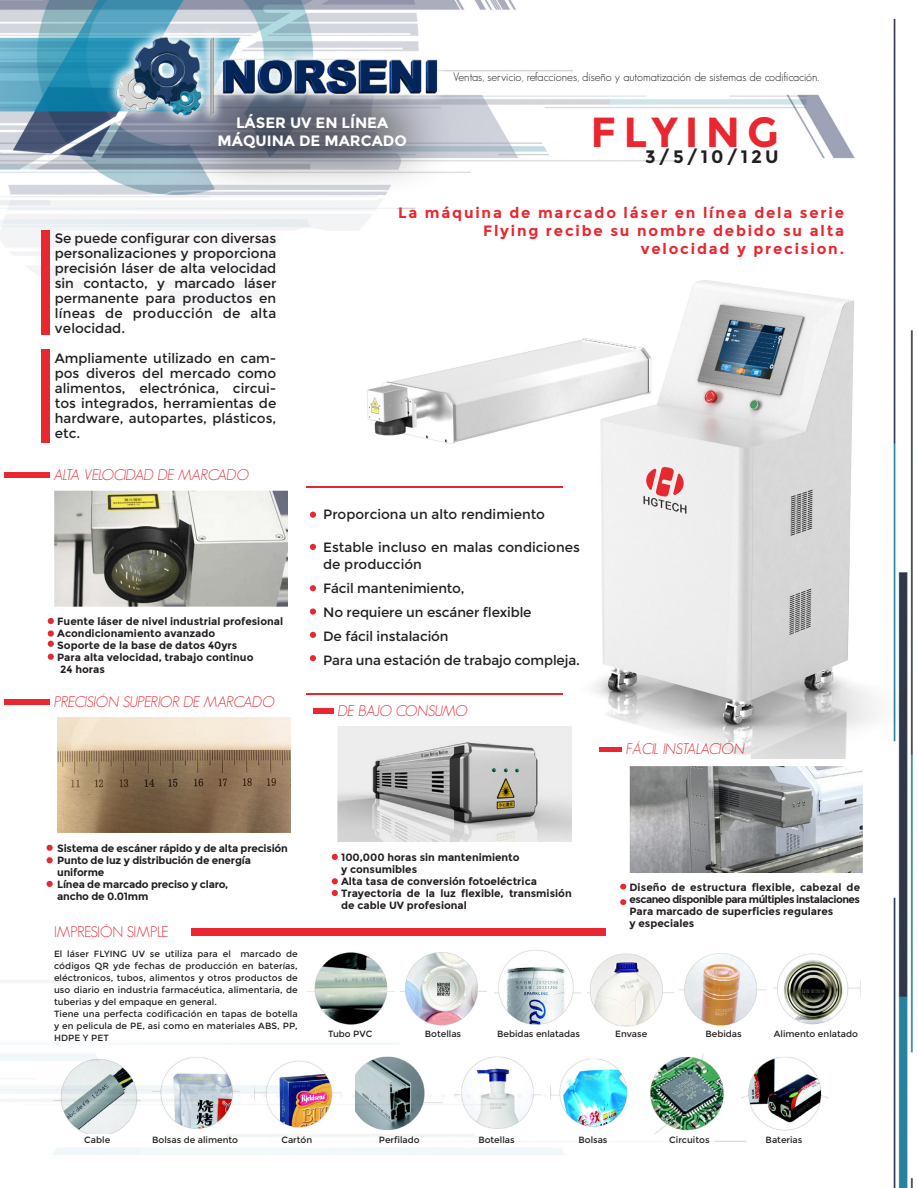
<style>
.page{position:relative;width:918px;height:1188px;background:#fff}
.page>*{position:absolute;margin:0;border:0;box-sizing:border-box;transform-origin:0 0}
.t1{font:700 42px "Montserrat";letter-spacing:.17em;color:#e92730}
.t2{font:700 18px "Montserrat";color:#231f20}
.t3{font:700 15px "Montserrat";letter-spacing:.12em;color:#e92730}
.t4{font:italic 300 15px "Geosans";letter-spacing:-.045em;color:#e92730}
.t5{font:700 15px "Montserrat";color:#fff}
.t6{font:300 15px "Geosans";color:#e92730}
.t7{font:13.5px/15px "Montserrat";color:#231f20;text-align:justify}
.t8{font:300 12px "Geosans";color:#231f20}
.t9{font:700 10.5px/12px "Montserrat";color:#231f20}
.t10{font:700 10.5px "Montserrat";letter-spacing:-.02em;color:#231f20}
.t11{font:700 10.5px/12px "Montserrat";letter-spacing:-.05em;color:#231f20}
.t12{font:9px/12px "Montserrat";color:#231f20;text-align:justify}
</style>
<div class="page">
<img style="left:0;top:0;width:913px;height:1188px">
<div style="left:170px;top:64px;width:284px;height:133px;background:#231f20;opacity:.75"></div>
<img style="left:338px;top:758px;width:234px;height:83px">
<img style="left:53px;top:490px;width:234px;height:117px">
<img style="left:630px;top:767px;width:234px;height:106px">
<img style="left:58px;top:717px;width:233px;height:116px">
<div style="left:4px;top:473px;width:46px;height:5px;background:#e92730"></div>
<hr style="left:306px;top:693px;width:257px;height:1px;background:#e92730">
<hr style="left:306px;top:487px;width:257px;height:1px;background:#e92730">
<div style="left:4px;top:700px;width:46px;height:5px;background:#e92730"></div>
<div style="left:313px;top:709px;width:20px;height:5px;background:#e92730"></div>
<svg style="left:48px;top:618px;width:6px;height:6px"></svg>
<svg style="left:310px;top:512px;width:6px;height:6px"></svg>
<svg style="left:310px;top:544px;width:6px;height:6px"></svg>
<svg style="left:310px;top:585px;width:6px;height:6px"></svg>
<div style="left:310px;top:608px;width:6px;height:7px;background:#e92730;border-radius:50%"></div>
<svg style="left:310px;top:632px;width:6px;height:6px"></svg>
<svg style="left:310px;top:655px;width:6px;height:6px"></svg>
<svg style="left:47px;top:845px;width:6px;height:6px"></svg>
<svg style="left:332px;top:854px;width:6px;height:6px"></svg>
<svg style="left:620px;top:884px;width:6px;height:6px"></svg>
<div style="left:48px;top:630px;width:6px;height:7px;background:#e92730;border-radius:50%"></div>
<svg style="left:47px;top:857px;width:6px;height:6px"></svg>
<svg style="left:332px;top:878px;width:6px;height:6px"></svg>
<svg style="left:620px;top:899px;width:6px;height:6px"></svg>
<svg style="left:48px;top:641px;width:6px;height:6px"></svg>
<svg style="left:47px;top:881px;width:6px;height:6px"></svg>
<svg style="left:332px;top:890px;width:6px;height:6px"></svg>
<svg style="left:48px;top:654px;width:6px;height:6px"></svg>
<div style="left:0;top:195px;width:397px;height:122px;background:#fff"></div>
<div style="left:42px;top:230px;width:8px;height:105px;background:#e92730"></div>
<div style="left:42px;top:349px;width:8px;height:94px;background:#e92730"></div>
<img style="left:319px;top:256px;width:588px;height:502px">
<div style="left:0;top:965px;width:714px;height:223px;background:#fff"></div>
<div style="left:191px;top:928px;width:415px;height:8px;background:#e92730"></div>
<img style="left:308px;top:949px;width:86px;height:76px">
<img style="left:255px;top:1060px;width:86px;height:68px">
<img style="left:153px;top:1057px;width:86px;height:72px">
<img style="left:587px;top:949px;width:87px;height:78px">
<img style="left:551px;top:1058px;width:77px;height:69px">
<img style="left:400px;top:949px;width:87px;height:76px">
<img style="left:54px;top:1054px;width:87px;height:80px">
<img style="left:356px;top:1056px;width:86px;height:75px">
<img style="left:679px;top:949px;width:87px;height:80px">
<img style="left:650px;top:1054px;width:83px;height:80px">
<img style="left:742px;top:1054px;width:86px;height:80px">
<img style="left:494px;top:950px;width:87px;height:75px">
<img style="left:454px;top:1056px;width:87px;height:73px">
<img style="left:774px;top:949px;width:86px;height:80px">
<svg style="left:105px;top:26px;width:343px;height:100px;background:#98b0be"></svg>
<img style="left:114px;top:31px;width:326px;height:90px">
<p class="t5" style="left:236px;top:113px;width:154px">LÁSER UV EN LÍNEA</p>
<p class="t5" style="left:218px;top:131px;width:191px">MÁQUINA DE MARCADO</p>
<p class="t8" style="left:453px;top:70px;width:367px">Ventas, servicio, refacciones, diseño y automatización de sistemas de codificación.</p>
<p class="t1" style="left:591px;top:107px;width:190px">FLYING</p>
<p class="t2" style="left:645px;top:146px;width:135px">3/5/10/12U</p>
<p class="t7" style="left:55px;top:231px;width:223px">Se puede configurar con diversas personalizaciones y proporciona precisión láser de alta velocidad sin contacto, y marcado láser permanente para productos en líneas de producción de alta velocidad.</p>
<p class="t7" style="left:55px;top:351px;width:223px">Ampliamente utilizado en cam&shy;pos diveros del mercado como alimentos, electrónica, circui&shy;tos integrados, herramientas de hardware, autopartes, plásticos, etc.</p>
<p class="t4" style="left:54px;top:466px;width:197px">ALTA VELOCIDAD DE MARCADO</p>
<p class="t9" style="left:57px;top:615px;width:227px">Fuente láser de nivel industrial profesional</p>
<p class="t9" style="left:57px;top:627px;width:160px">Acondicionamiento avanzado</p>
<p class="t9" style="left:57px;top:639px;width:182px">Soporte de la base de datos 40yrs</p>
<p class="t9" style="left:57px;top:651px;width:198px">Para alta velocidad, trabajo continuo</p>
<p class="t9" style="left:60px;top:663px;width:46px">24 horas</p>
<p class="t4" style="left:54px;top:693px;width:222px">PRECISIÓN SUPERIOR DE MARCADO</p>
<p class="t3" style="left:398px;top:204px;width:447px">La máquina de marcado láser en línea dela serie</p>
<p class="t3" style="left:483px;top:222px;width:362px">Flying recibe su nombre debido su alta</p>
<p class="t3" style="left:641px;top:240px;width:205px">velocidad y precision.</p>
<p class="t7" style="left:323px;top:507px;width:223px">Proporciona un alto rendimiento</p>
<p class="t7" style="left:323px;top:539px;width:258px;line-height:16.5px">Estable incluso en malas condiciones de producción</p>
<p class="t7" style="left:323px;top:581px;width:143px">Fácil mantenimiento,</p>
<p class="t7" style="left:323px;top:605px;width:210px">No requiere un escáner flexible</p>
<p class="t7" style="left:323px;top:629px;width:127px">De fácil instalación</p>
<p class="t7" style="left:323px;top:653px;width:258px">Para una estación de trabajo compleja.</p>
<p class="t4" style="left:338px;top:702px;width:132px">DE BAJO CONSUMO</p>
<p class="t4" style="left:626px;top:741px;width:120px">FÁCIL INSTALACIÓN</p>
<p class="t10" style="left:57px;top:842px;width:232px">Sistema de escáner rápido y de alta precisión</p>
<p class="t10" style="left:57px;top:854px;width:195px">Punto de luz y distribución de energía</p>
<p class="t10" style="left:57px;top:866px;width:49px">uniforme</p>
<p class="t10" style="left:57px;top:878px;width:173px">Línea de marcado preciso y claro,</p>
<p class="t10" style="left:57px;top:890px;width:93px">ancho de 0.01mm</p>
<p class="t6" style="left:54px;top:923px;width:116px">IMPRESIÓN SIMPLE</p>
<p class="t12" style="left:54px;top:948px;width:245px">El láser FLYING UV se utiliza para el marcado de códigos QR yde fechas de producción en baterías, eléctronicos, tubos, alimentos y otros productos de uso diario en industria farmacéutica, alimentaria, de tuberias y del empaque en general.</p>
<p class="t12" style="left:54px;top:1008px;width:245px">Tiene una perfecta codificación en tapas de botella y en pelicula de PE, asi como en materiales ABS, PP, HDPE Y PET</p>
<p class="t9" style="left:341px;top:851px;width:180px">100,000 horas sin mantenimiento</p>
<p class="t9" style="left:341px;top:863px;width:78px">y consumibles</p>
<p class="t9" style="left:341px;top:875px;width:197px">Alta tasa de conversión fotoeléctrica</p>
<p class="t9" style="left:341px;top:887px;width:232px">Trayectoria de la luz flexible, transmisión de cable UV profesional</p>
<p class="t11" style="left:630px;top:881px;width:232px">Diseño de estructura flexible, cabezal de escaneo disponible para múltiples instalaciones</p>
<p class="t9" style="left:630px;top:905px;width:205px">Para marcado de superficies regulares</p>
<p class="t9" style="left:630px;top:917px;width:66px">y especiales</p>
<p class="t12" style="left:328px;top:1028px;width:46px">Tubo PVC</p>
<p class="t12" style="left:425px;top:1028px;width:38px">Botellas</p>
<p class="t12" style="left:615px;top:1028px;width:34px">Envase</p>
<p class="t12" style="left:706px;top:1028px;width:38px">Bebidas</p>
<p class="t12" style="left:774px;top:1028px;width:86px">Alimento enlatado</p>
<p class="t12" style="left:497px;top:1028px;width:84px">Bebidas enlatadas</p>
<p class="t12" style="left:84px;top:1134px;width:27px">Cable</p>
<p class="t12" style="left:379px;top:1134px;width:42px">Perfilado</p>
<p class="t12" style="left:152px;top:1134px;width:87px">Bolsas de alimento</p>
<p class="t12" style="left:478px;top:1134px;width:38px">Botellas</p>
<p class="t12" style="left:578px;top:1134px;width:31px">Bolsas</p>
<p class="t12" style="left:669px;top:1134px;width:42px">Circuitos</p>
<p class="t12" style="left:766px;top:1134px;width:38px">Baterias</p>
<p class="t12" style="left:281px;top:1134px;width:32px">Cartón</p>
</div>
